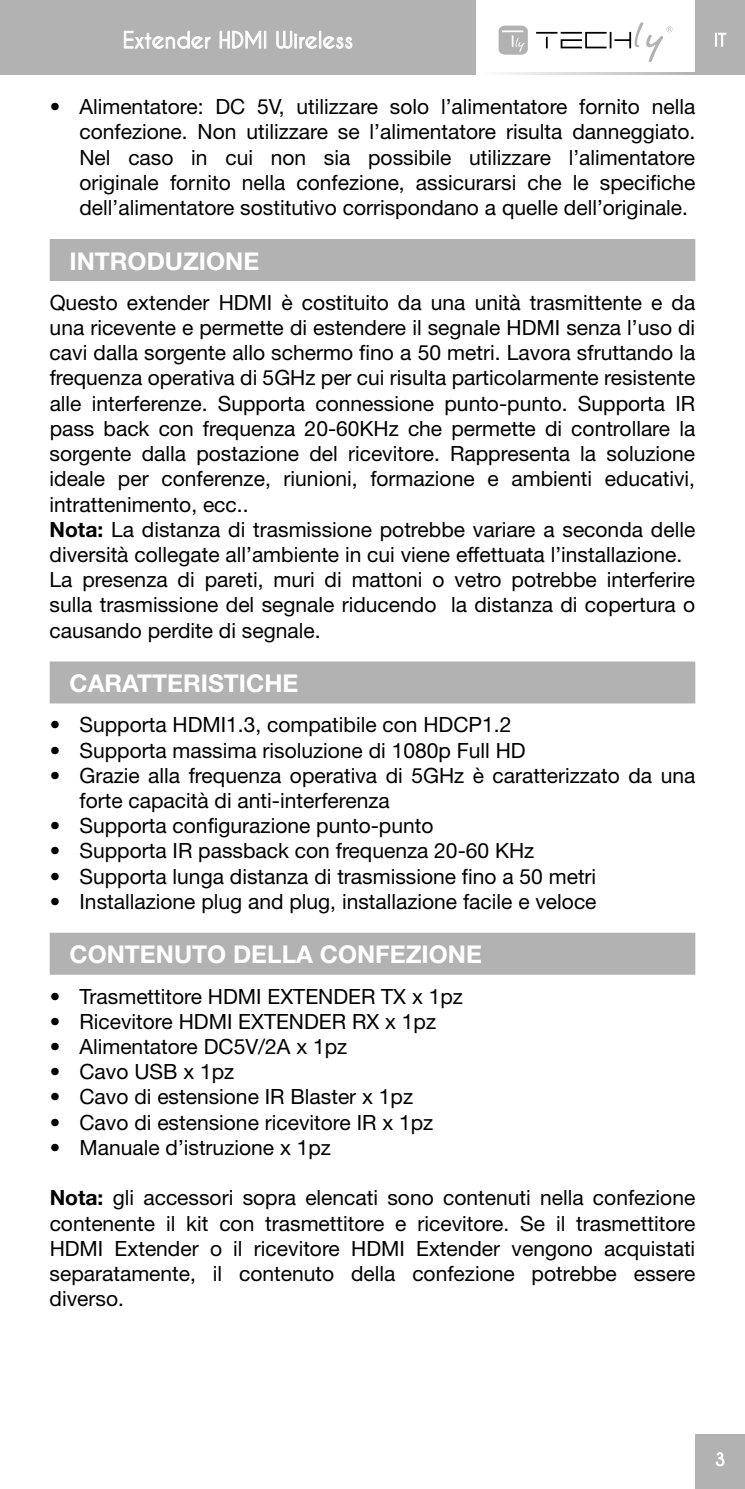
<style>
.page{position:relative;width:745px;height:1489px;background:#fff}
.page>*{position:absolute;margin:0;border:0;box-sizing:border-box;transform-origin:0 0}
.t1{font:700 24.5px "Helvetica Neue LT Std";color:#fff}
.t2{font:700 22.75px "Caviar Dreams";color:#fff}
.t3{font:21px/25.2px "Helvetica Neue LT Std";color:#000;text-align:justify}
.s1{font-weight:700}
</style>
<div class="page">
<svg style="left:475px;top:73px;width:219px;height:1px"></svg>
<div style="left:0;top:0;width:475px;height:74px;background:#b3b2b2"></div>
<div style="left:694px;top:0;width:50px;height:74px;background:#b3b2b2"></div>
<svg style="left:715px;top:33px;width:11px;height:14px"></svg>
<svg style="left:545px;top:37px;width:2px;height:11px"></svg>
<hr style="left:535px;top:32px;width:22px;height:2px;background:#000">
<svg style="left:498px;top:26px;width:29px;height:29px"></svg>
<svg style="left:560px;top:22px;width:112px;height:40px"></svg>
<div style="left:694px;top:1434px;width:50px;height:54px;background:#b3b2b2"></div>
<svg style="left:715px;top:1452px;width:9px;height:14px"></svg>
<svg style="left:124px;top:31px;width:86px;height:18px"></svg>
<svg style="left:219px;top:31px;width:47px;height:18px"></svg>
<svg style="left:276px;top:31px;width:76px;height:18px"></svg>
<div style="left:50px;top:239px;width:644px;height:42px;background:#b3b2b2"></div>
<div style="left:50px;top:661px;width:644px;height:42px;background:#b3b2b2"></div>
<div style="left:50px;top:932px;width:644px;height:42px;background:#b3b2b2"></div>
<p class="t2" style="left:123px;top:27px;width:232px">Extender HDMI Wireless</p>
<p class="t3" style="left:79px;top:94px;width:617px;text-indent:-30px">• Alimentatore: DC 5V, utilizzare solo l’alimentatore fornito nella confezione. Non utilizzare se l’alimentatore risulta danneggiato.<br>Nel caso in cui non sia possibile utilizzare l’alimentatore originale fornito nella confezione, assicurarsi che le specifiche dell’alimentatore sostitutivo corrispondano a quelle dell’originale.</p>
<p class="t1" style="left:69px;top:246px;width:25px">INTR</p>
<p class="t1" style="left:127px;top:246px;width:133px">ODUZIONE</p>
<p class="t3" style="left:50px;top:289px;width:647px;text-align:left">Questo extender HDMI è costituito da una unità trasmittente e da una ricevente e permette di estendere il segnale HDMI senza l’uso di cavi dalla sorgente allo schermo fino a 50 metri. Lavora sfruttando la frequenza operativa di 5GHz per cui risulta particolarmente resistente alle interferenze. Supporta connessione punto-punto. Supporta IR pass back con frequenza 20-60KHz che permette di controllare la sorgente dalla postazione del ricevitore. Rappresenta la soluzione ideale per conferenze, riunioni, formazione e ambienti educativi, intrattenimento, ecc..<br><span class="s1">NOTA:</span> La distanza di trasmissione potrebbe variare a seconda delle diversità collegate all’ambiente in cui viene effettuata l’installazione.<br>La presenza di pareti, muri di mattoni o vetro potrebbe interferire sulla trasmissione del segnale riducendo la distanza di copertura o causando perdite di segnale.</p>
<p class="t1" style="left:69px;top:668px;width:185px">CARATTERISTICHE</p>
<p class="t3" style="left:50px;top:712px;width:463px">• Supporta HDMI1.3, compatibile con HDCP1.2</p>
<p class="t3" style="left:50px;top:737px;width:477px">• Supporta massima risoluzione di 1080p Full HD</p>
<p class="t3" style="left:79px;top:762px;width:617px;text-indent:-30px">• Grazie alla frequenza operativa di 5GHz è caratterizzato da una forte capacità di anti-interferenza</p>
<p class="t3" style="left:50px;top:812px;width:385px">• Supporta configurazione punto-punto</p>
<p class="t3" style="left:50px;top:838px;width:486px">• Supporta IR passback con frequenza 20-60 KHz</p>
<p class="t3" style="left:50px;top:863px;width:547px">• Supporta lunga distanza di trasmissione fino a 50 metri</p>
<p class="t3" style="left:50px;top:888px;width:548px">• Installazione plug and plug, installazione facile e veloce</p>
<p class="t1" style="left:69px;top:939px;width:321px">CONTENUTO DELLA CONFEZIO</p>
<p class="t1" style="left:447px;top:939px;width:33px">NE</p>
<p class="t3" style="left:50px;top:983px;width:414px">• Trasmettitore HDMI EXTENDER TX x 1pz</p>
<p class="t3" style="left:50px;top:1008px;width:387px">• Ricevitore HDMI EXTENDER RX x 1pz</p>
<p class="t3" style="left:50px;top:1033px;width:299px">• Alimentatore DC5V/2A x 1pz</p>
<p class="t3" style="left:50px;top:1058px;width:186px">• Cavo USB x 1pz</p>
<p class="t3" style="left:50px;top:1084px;width:365px">• Cavo di estensione IR Blaster x 1pz</p>
<p class="t3" style="left:50px;top:1109px;width:385px">• Cavo di estensione ricevitore IR x 1pz</p>
<p class="t3" style="left:50px;top:1134px;width:282px">• Manuale d’istruzione x 1pz</p>
<p class="t3" style="left:50px;top:1184px;width:646px"><span class="s1">NOTA:</span> gli accessori sopra elencati sono contenuti nella confezione contenente il kit con trasmettitore e ricevitore. Se il trasmettitore HDMI Extender o il ricevitore HDMI Extender vengono acquistati separatamente, il contenuto della confezione potrebbe essere diverso.</p>
</div>
